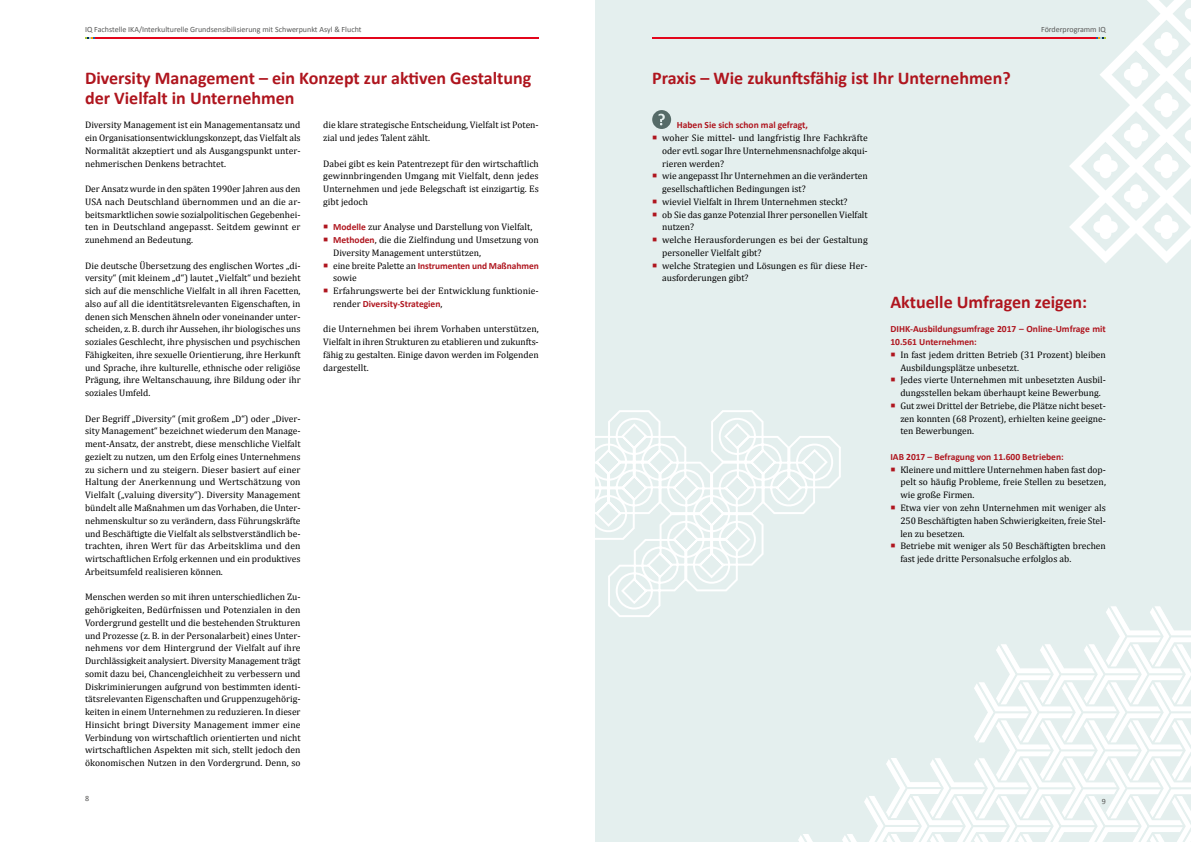
<style>
.page{position:relative;width:1191px;height:842px;background:#fff}
.page>*{position:absolute;margin:0;border:0;box-sizing:border-box;transform-origin:0 0}
.t1{font:700 18px/20px "Calibri";color:#af151e}
.t2{font:9.5px/12.8px "Cambria";color:#000;text-align:justify}
.t3{font:700 9.5px/12.8px "Calibri";color:#af151e}
.t4{font:8px "Calibri";color:#575756}
.s1{font-family:"Calibri";font-weight:700;color:#af151e}
.s2{font-family:"Cambria";font-weight:400;color:#000}
</style>
<div class="page">
<hr style="left:85px;top:37px;width:454px;height:2px;background:#e3051b">
<svg style="left:85px;top:37px;width:10px;height:2px"></svg>
<div style="left:595px;top:0;width:596px;height:842px;background:#e4efee"></div>
<svg style="left:652px;top:110px;width:19px;height:19px"></svg>
<hr style="left:652px;top:37px;width:453px;height:2px;background:#e3051b">
<svg style="left:798px;top:834px;width:15px;height:8px"></svg>
<svg style="left:842px;top:606px;width:349px;height:236px"></svg>
<svg style="left:595px;top:410px;width:246px;height:207px"></svg>
<svg style="left:1069px;top:0;width:122px;height:263px"></svg>
<p class="t4" style="left:85px;top:24px;width:278px">IQ Fachstelle IKA/Interkulturelle Grundsensibilisierung mit Schwerpunkt Asyl &amp; Flucht</p>
<h1 class="t1" style="left:85px;top:68px;width:448px">Diversity Management – ein Konzept zur aktiven Gestaltung der Vielfalt in Unternehmen</h1>
<h1 class="t1" style="left:652px;top:68px;width:360px">Praxis – Wie zukunftsfähig ist Ihr Unternehmen?</h1>
<p class="t4" style="left:1041px;top:24px;width:66px">Förderprogramm IQ</p>
<p class="t2" style="left:85px;top:119px;width:217px">Diversity Management ist ein Managementansatz und ein Organisationsentwicklungskonzept, das Vielfalt als Normalität akzeptiert und als Ausgangspunkt unter&shy;nehmerischen Denkens betrachtet.</p>
<p class="t2" style="left:85px;top:182px;width:217px">Der Ansatz wurde in den späten 1990er Jahren aus den USA nach Deutschland übernommen und an die ar&shy;beitsmarktlichen sowie sozialpolitischen Gegebenhei&shy;ten in Deutschland angepasst. Seitdem gewinnt er zunehmend an Bedeutung.</p>
<p class="t2" style="left:85px;top:259px;width:217px">Die deutsche Übersetzung des englischen Wortes „di&shy;versity“ (mit kleinem „d“) lautet „Vielfalt“ und bezieht sich auf die menschliche Vielfalt in all ihren Facetten, also auf all die identitätsrelevanten Eigenschaften, in denen sich Menschen ähneln oder voneinander unter&shy;scheiden, z. B. durch ihr Aussehen, ihr biologisches uns soziales Geschlecht, ihre physischen und psychischen Fähigkeiten, ihre sexuelle Orientierung, ihre Herkunft und Sprache, ihre kulturelle, ethnische oder religiöse Prägung, ihre Weltanschauung, ihre Bildung oder ihr soziales Umfeld.</p>
<p class="t2" style="left:85px;top:412px;width:217px">Der Begriff „Diversity“ (mit großem „D“) oder „Diver&shy;sity Management“ bezeichnet wiederum den Manage&shy;ment-Ansatz, der anstrebt, diese menschliche Vielfalt gezielt zu nutzen, um den Erfolg eines Unternehmens zu sichern und zu steigern. Dieser basiert auf einer Haltung der Anerkennung und Wertschätzung von Vielfalt („valuing diversity“). Diversity Management bündelt alle Maßnahmen um das Vorhaben, die Unter&shy;nehmenskultur so zu verändern, dass Führungskräfte und Beschäftigte die Vielfalt als selbstverständlich be&shy;trachten, ihren Wert für das Arbeitsklima und den wirtschaftlichen Erfolg erkennen und ein produktives Arbeitsumfeld realisieren können.</p>
<p class="t2" style="left:85px;top:591px;width:217px">Menschen werden so mit ihren unterschiedlichen Zu&shy;gehörigkeiten, Bedürfnissen und Potenzialen in den Vordergrund gestellt und die bestehenden Strukturen und Prozesse (z. B. in der Personalarbeit) eines Unter&shy;nehmens vor dem Hintergrund der Vielfalt auf ihre Durchlässigkeit analysiert. Diversity Management trägt somit dazu bei, Chancengleichheit zu verbessern und Diskriminierungen aufgrund von bestimmten identi&shy;tätsrelevanten Eigenschaften und Gruppenzugehörig&shy;keiten in einem Unternehmen zu reduzieren. In dieser Hinsicht bringt Diversity Management immer eine Verbindung von wirtschaftlich orientierten und nicht wirtschaftlichen Aspekten mit sich, stellt jedoch den ökonomischen Nutzen in den Vordergrund. Denn, so</p>
<p class="t4" style="left:85px;top:793px;width:6px">8</p>
<p class="t2" style="left:323px;top:119px;width:217px">die klare strategische Entscheidung, Vielfalt ist Poten&shy;zial und jedes Talent zählt.</p>
<p class="t2" style="left:323px;top:157px;width:217px">Dabei gibt es kein Patentrezept für den wirtschaftlich gewinnbringenden Umgang mit Vielfalt, denn jedes Unternehmen und jede Belegschaft ist einzigartig. Es gibt jedoch</p>
<p class="t2" style="left:333px;top:221px;width:207px;text-align:left"><span class="s1">Modelle</span> zur Analyse und Darstellung von Vielfalt,<br><span class="s1">Methoden</span>, die die Zielfindung und Umsetzung von<br>Diversity Management unterstützen,</p>
<p class="t3" style="left:333px;top:259px;width:207px"><span class="s2">eine breite Palette an</span> Instrumenten und Maßnahmen</p>
<p class="t2" style="left:333px;top:272px;width:207px">sowie<br>Erfahrungswerte bei der Entwicklung funktionie-</p>
<p class="t3" style="left:333px;top:297px;width:111px"><span class="s2">render</span> Diversity-Strategien<span class="s2">,</span></p>
<p class="t2" style="left:323px;top:323px;width:217px">die Unternehmen bei ihrem Vorhaben unterstützen, Vielfalt in ihren Strukturen zu etablieren und zukunfts&shy;fähig zu gestalten. Einige davon werden im Folgenden dargestellt.</p>
<p class="t3" style="left:677px;top:119px;width:133px">Haben Sie sich schon mal gefragt,</p>
<p class="t2" style="left:662px;top:131px;width:207px;text-align:left">woher Sie mittel- und langfristig Ihre Fachkräfte oder evtl. sogar Ihre Unternehmensnachfolge akqui&shy;rieren werden?<br>wie angepasst Ihr Unternehmen an die veränderten gesellschaftlichen Bedingungen ist?<br>wieviel Vielfalt in Ihrem Unternehmen steckt?<br>ob Sie das ganze Potenzial Ihrer personellen Vielfalt nutzen?<br>welche Herausforderungen es bei der Gestaltung personeller Vielfalt gibt?<br>welche Strategien und Lösungen es für diese Her&shy;ausforderungen gibt?</p>
<h1 class="t1" style="left:890px;top:292px;width:198px">Aktuelle Umfragen zeigen:</h1>
<p class="t3" style="left:890px;top:323px;width:217px">DIHK-Ausbildungsumfrage 2017 – Online-Umfrage mit<br>10.561 Unternehmen:</p>
<p class="t2" style="left:900px;top:348px;width:207px;text-align:left">In fast jedem dritten Betrieb (31 Prozent) bleiben Ausbildungsplätze unbesetzt.<br>Jedes vierte Unternehmen mit unbesetzten Ausbil&shy;dungsstellen bekam überhaupt keine Bewerbung.<br>Gut zwei Drittel der Betriebe, die Plätze nicht beset&shy;zen konnten (68 Prozent), erhielten keine geeigne&shy;ten Bewerbungen.</p>
<p class="t3" style="left:890px;top:450px;width:175px">IAB 2017 – Befragung von 11.600 Betrieben:</p>
<p class="t2" style="left:900px;top:463px;width:207px;text-align:left">Kleinere und mittlere Unternehmen haben fast dop&shy;pelt so häufig Probleme, freie Stellen zu besetzen, wie große Firmen.<br>Etwa vier von zehn Unternehmen mit weniger als 250 Beschäftigten haben Schwierigkeiten, freie Stel&shy;len zu besetzen.<br>Betriebe mit weniger als 50 Beschäftigten brechen fast jede dritte Personalsuche erfolglos ab.</p>
<p class="t4" style="left:1101px;top:797px;width:6px">9</p>
</div>
